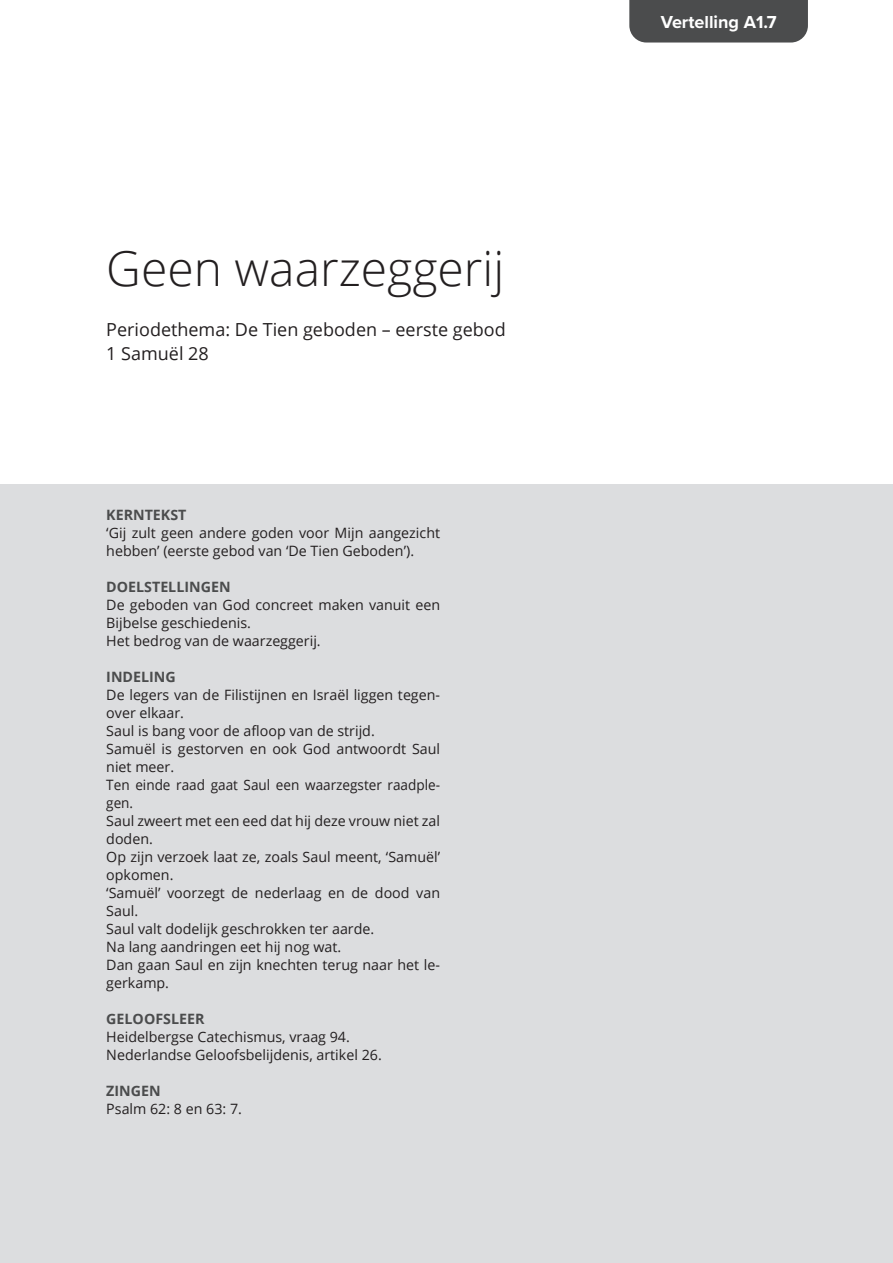
<style>
.page{position:relative;width:893px;height:1263px;background:#fff}
.page>*{position:absolute;margin:0;border:0;box-sizing:border-box;transform-origin:0 0}
.Hoofdkop{font:300 48px "Open Sans";color:#231f20}
.Onderkopje{font:18px "Open Sans";color:#231f20}
.t1{font:700 18px "Proxima Nova";color:#fff}
.Body{font:14.25px/18px "Open Sans";color:#231f20}
.Tussenkop{font:700 14.25px "Open Sans";color:#4b4c4d}
.Body-2{font:14.25px/18px "Open Sans";color:#231f20;scale:.95 1}
</style>
<div class="page">
<div style="left:0;top:484px;width:893px;height:779px;background:#dcdddf"></div>
<div style="left:629px;top:0;width:179px;height:43px;background:#4b4c4d"></div>
<p class="Hoofdkop" style="left:106px;top:236px;width:399px">Geen waarzeggerij</p>
<p class="Onderkopje" style="left:106px;top:317px;width:401px">Periodethema: De Tien geboden – eerste gebod</p>
<p class="Onderkopje" style="left:106px;top:341px;width:104px">1 Samuël 28</p>
<p class="Tussenkop" style="left:106px;top:505px;width:82px">KERNTEKST</p>
<p class="Body" style="left:106px;top:524px;width:335px">‘Gij zult geen andere goden voor Mijn aangezicht hebben’ (eerste gebod van ‘De Tien Geboden’).</p>
<p class="Tussenkop" style="left:106px;top:577px;width:126px">DOELSTELLINGEN</p>
<p class="Body" style="left:106px;top:596px;width:335px">De geboden van God concreet maken vanuit een<br>Bijbelse geschiedenis.</p>
<p class="Body" style="left:106px;top:632px;width:216px">Het bedrog van de waarzeggerij.</p>
<p class="Tussenkop" style="left:106px;top:667px;width:71px">INDELING</p>
<p class="Body" style="left:106px;top:686px;width:335px">De legers van de Filistijnen en Israël liggen tegen&shy;over elkaar.</p>
<p class="Body" style="left:106px;top:722px;width:270px">Saul is bang voor de afloop van de strijd.</p>
<p class="Body" style="left:106px;top:740px;width:335px">Samuël is gestorven en ook God antwoordt Saul niet meer.</p>
<p class="Body-2" style="left:106px;top:776px;width:353px">Ten einde raad gaat Saul een waarzegster raadple&shy;gen.</p>
<p class="Body" style="left:106px;top:812px;width:335px">Saul zweert met een eed dat hij deze vrouw niet zal doden.</p>
<p class="Body" style="left:106px;top:848px;width:335px">Op zijn verzoek laat ze, zoals Saul meent, ‘Samuël’ opkomen.</p>
<p class="Body" style="left:106px;top:884px;width:335px">‘Samuël’ voorzegt de nederlaag en de dood van<br>Saul.</p>
<p class="Body" style="left:106px;top:920px;width:269px">Saul valt dodelijk geschrokken ter aarde.</p>
<p class="Body" style="left:106px;top:938px;width:237px">Na lang aandringen eet hij nog wat.</p>
<p class="Body" style="left:106px;top:956px;width:335px">Dan gaan Saul en zijn knechten terug naar het le&shy;gerkamp.</p>
<p class="Tussenkop" style="left:106px;top:1009px;width:100px">GELOOFSLEER</p>
<p class="Body" style="left:106px;top:1028px;width:245px">Heidelbergse Catechismus, vraag 94.</p>
<p class="Body" style="left:106px;top:1046px;width:277px">Nederlandse Geloofsbelijdenis, artikel 26.</p>
<p class="Tussenkop" style="left:106px;top:1081px;width:56px">ZINGEN</p>
<p class="Body" style="left:106px;top:1100px;width:137px">Psalm 62: 8 en 63: 7.</p>
<p class="t1" style="left:661px;top:9px;width:117px">Vertelling A1.7</p>
</div>
